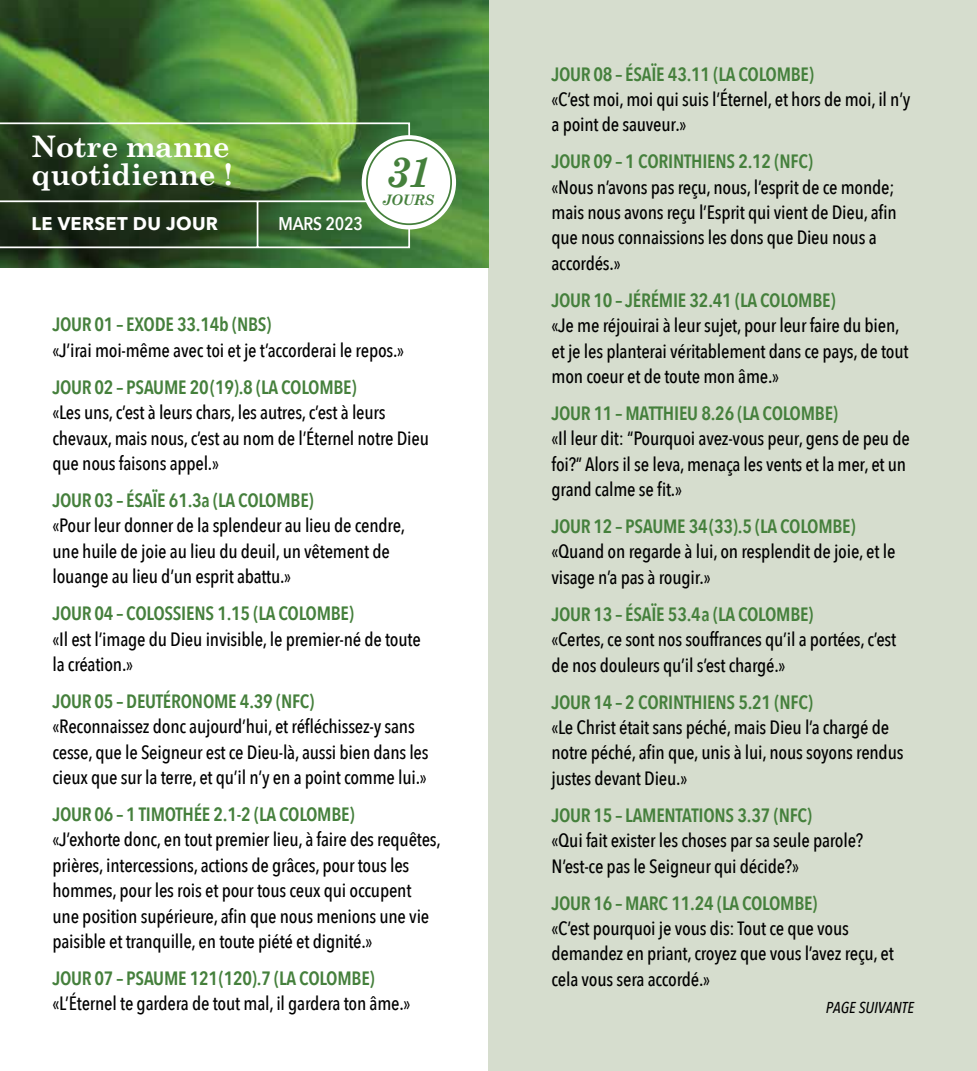
<style>
.page{position:relative;width:977px;height:1071px;background:#fff}
.page>*{position:absolute;margin:0;border:0;box-sizing:border-box;transform-origin:0 0}
.t1{font:italic 700 42px "Century Schoolbook";color:#45803c}
.t2{font:700 29.75px/28px "Century Schoolbook";letter-spacing:-.01em;color:#fff}
.t3{font:500 19.25px/25.4px "Avenir Next Condensed";letter-spacing:-.01em;color:#000}
.t4{font:600 19.25px "Avenir Next Condensed";letter-spacing:-.01em;color:#45803c}
.t5{font:700 18.38px "Avenir Next";letter-spacing:.015em;color:#fff}
.t6{font:600 18.38px "Avenir Next";letter-spacing:-.015em;color:#fff;scale:.85 1}
.t7{font:italic 500 15.75px "Avenir Next Condensed";color:#000}
.t8{font:italic 700 14.35px "Century Schoolbook";letter-spacing:-.01em;color:#45803c;scale:.95 1}
</style>
<div class="page">
<div style="left:488px;top:0;width:488px;height:1071px;background:#d6ddce"></div>
<img style="left:0;top:0;width:488px;height:268px">
<svg style="left:0;top:122px;width:411px;height:127px;background:#466a35"></svg>
<div style="left:362px;top:135px;width:94px;height:94px;background:#fff;border-radius:50%"></div>
<div style="left:366px;top:139px;width:86px;height:86px;border:2px solid #45803c;border-radius:50%"></div>
<h2 class="t2" style="left:32px;top:132px;width:203px">Notre manne quotidienne !</h2>
<p class="t5" style="left:32px;top:208px;width:188px">LE VERSET DU JOUR</p>
<p class="t6" style="left:278px;top:208px;width:101px">MARS 2023</p>
<h1 class="t1" style="left:386px;top:145px;width:47px">31</h1>
<p class="t8" style="left:382px;top:191px;width:56px">JOURS</p>
<p class="t4" style="left:52px;top:308px;width:220px">JOUR 01 – EXODE 33.14b (NBS)</p>
<p class="t3" style="left:52px;top:337px;width:353px">«J’irai moi-même avec toi et je t’accorderai le repos.»</p>
<p class="t4" style="left:52px;top:370px;width:305px">JOUR 02 – PSAUME 20(19).8 (LA COLOMBE)</p>
<p class="t3" style="left:52px;top:400px;width:378px">«Les uns, c’est à leurs chars, les autres, c’est à leurs chevaux, mais nous, c’est au nom de l’Éternel notre Dieu que nous faisons appel.»</p>
<p class="t4" style="left:52px;top:484px;width:263px">JOUR 03 – ÉSAÏE 61.3a (LA COLOMBE)</p>
<p class="t3" style="left:52px;top:513px;width:354px">«Pour leur donner de la splendeur au lieu de cendre, une huile de joie au lieu du deuil, un vêtement de louange au lieu d’un esprit abattu.»</p>
<p class="t4" style="left:52px;top:597px;width:303px">JOUR 04 – COLOSSIENS 1.15 (LA COLOMBE)</p>
<p class="t3" style="left:52px;top:626px;width:370px">«Il est l’image du Dieu invisible, le premier-né de toute la création.»</p>
<p class="t4" style="left:52px;top:685px;width:263px">JOUR 05 – DEUTÉRONOME 4.39 (NFC)</p>
<p class="t3" style="left:52px;top:714px;width:377px">«Reconnaissez donc aujourd’hui, et réfléchissez-y sans cesse, que le Seigneur est ce Dieu-là, aussi bien dans les cieux que sur la terre, et qu’il n’y en a point comme lui.»</p>
<p class="t4" style="left:52px;top:798px;width:303px">JOUR 06 – 1 TIMOTHÉE 2.1-2 (LA COLOMBE)</p>
<p class="t3" style="left:52px;top:827px;width:390px">«J’exhorte donc, en tout premier lieu, à faire des requêtes, prières, intercessions, actions de grâces, pour tous les hommes, pour les rois et pour tous ceux qui occupent une position supérieure, afin que nous menions une vie paisible et tranquille, en toute piété et dignité.»</p>
<p class="t4" style="left:52px;top:962px;width:323px">JOUR 07 – PSAUME 121(120).7 (LA COLOMBE)</p>
<p class="t3" style="left:52px;top:991px;width:359px">«L’Éternel te gardera de tout mal, il gardera ton âme.»</p>
<p class="t4" style="left:551px;top:57px;width:264px">JOUR 08 – ÉSAÏE 43.11 (LA COLOMBE)</p>
<p class="t3" style="left:551px;top:86px;width:360px">«C’est moi, moi qui suis l’Éternel, et hors de moi, il n’y a point de sauveur.»</p>
<p class="t4" style="left:551px;top:145px;width:263px">JOUR 09 – 1 CORINTHIENS 2.12 (NFC)</p>
<p class="t3" style="left:551px;top:174px;width:347px">«Nous n’avons pas reçu, nous, l’esprit de ce monde; mais nous avons reçu l’Esprit qui vient de Dieu, afin que nous connaissions les dons que Dieu nous a accordés.»</p>
<p class="t4" style="left:551px;top:283px;width:285px">JOUR 10 – JÉRÉMIE 32.41 (LA COLOMBE)</p>
<p class="t3" style="left:551px;top:313px;width:358px">«Je me réjouirai à leur sujet, pour leur faire du bien, et je les planterai véritablement dans ce pays, de tout mon coeur et de toute mon âme.»</p>
<p class="t4" style="left:551px;top:397px;width:288px">JOUR 11 – MATTHIEU 8.26 (LA COLOMBE)</p>
<p class="t3" style="left:551px;top:426px;width:360px">«Il leur dit: “Pourquoi avez-vous peur, gens de peu de foi?” Alors il se leva, menaça les vents et la mer, et un grand calme se fit.»</p>
<p class="t4" style="left:551px;top:510px;width:305px">JOUR 12 – PSAUME 34(33).5 (LA COLOMBE)</p>
<p class="t3" style="left:551px;top:539px;width:345px">«Quand on regarde à lui, on resplendit de joie, et le visage n’a pas à rougir.»</p>
<p class="t4" style="left:551px;top:598px;width:263px">JOUR 13 – ÉSAÏE 53.4a (LA COLOMBE)</p>
<p class="t3" style="left:551px;top:627px;width:346px">«Certes, ce sont nos souffrances qu’il a portées, c’est de nos douleurs qu’il s’est chargé.»</p>
<p class="t4" style="left:551px;top:685px;width:263px">JOUR 14 – 2 CORINTHIENS 5.21 (NFC)</p>
<p class="t3" style="left:551px;top:715px;width:353px">«Le Christ était sans péché, mais Dieu l’a chargé de notre péché, afin que, unis à lui, nous soyons rendus justes devant Dieu.»</p>
<p class="t4" style="left:551px;top:798px;width:262px">JOUR 15 – LAMENTATIONS 3.37 (NFC)</p>
<p class="t3" style="left:551px;top:828px;width:313px">«Qui fait exister les choses par sa seule parole?<br>N’est-ce pas le Seigneur qui décide?»</p>
<p class="t4" style="left:551px;top:886px;width:267px">JOUR 16 – MARC 11.24 (LA COLOMBE)</p>
<p class="t3" style="left:551px;top:915px;width:344px">«C’est pourquoi je vous dis: Tout ce que vous demandez en priant, croyez que vous l’avez reçu, et cela vous sera accordé.»</p>
<p class="t7" style="left:825px;top:998px;width:90px">PAGE SUIVANTE</p>
</div>
